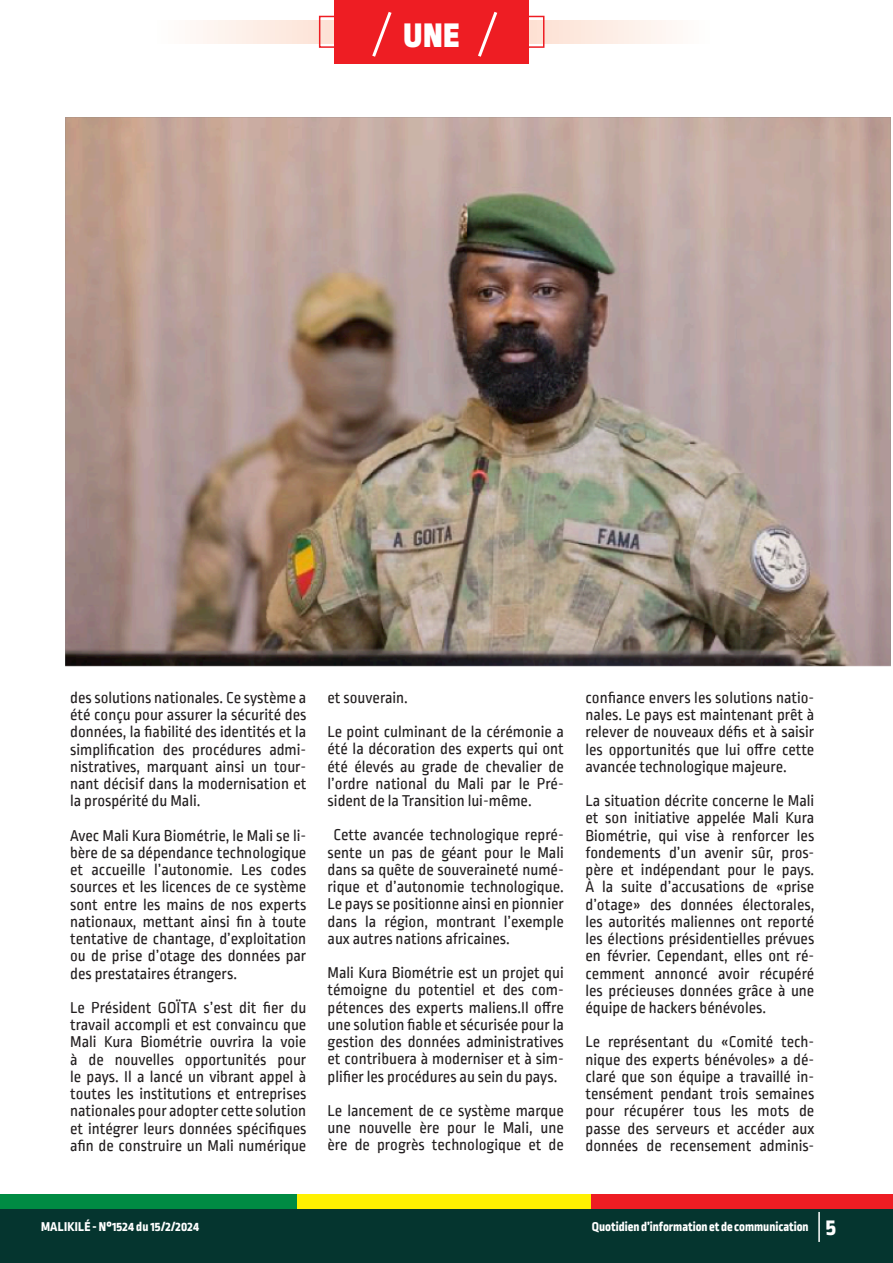
<style>
.page{position:relative;width:893px;height:1263px;background:#fff}
.page>*{position:absolute;margin:0;border:0;box-sizing:border-box;transform-origin:0 0}
.t1{font:900 36px "Ropa Sans Pro";color:#fff}
.t2{font:16.5px/17.2px "Ropa Sans PTT";color:#231f20;text-align:justify}
.t3{font:800 13.5px "Ropa Sans Pro";color:#fff}
.t4{font:800 13.5px "Ropa Sans Pro";letter-spacing:.02em;color:#fff}
.s1{font-size:24px}
</style>
<div class="page">
<div style="left:0;top:1195px;width:297px;height:17px;background:#008b43"></div>
<div style="left:297px;top:1195px;width:297px;height:17px;background:#fff101"></div>
<div style="left:592px;top:1195px;width:301px;height:17px;background:#ee1d23"></div>
<div style="left:0;top:1209px;width:893px;height:54px;background:#05352f"></div>
<hr style="left:818px;top:1212px;width:2px;height:30px;background:#fff">
<svg style="left:196px;top:21px;width:476px;height:23px"></svg>
<div style="left:319px;top:16px;width:225px;height:32px;border:2px solid #ee1d23"></div>
<div style="left:334px;top:0;width:195px;height:64px;background:#ee1d23"></div>
<svg style="left:372px;top:12px;width:20px;height:45px"></svg>
<svg style="left:478px;top:11px;width:20px;height:46px"></svg>
<img style="left:65px;top:117px;width:826px;height:549px">
<p class="t1" style="left:403px;top:13px;width:57px">UNE</p>
<p class="t2" style="left:70px;top:690px;width:238px">des solutions nationales. Ce système a été conçu pour assurer la sécurité des données, la fiabilité des identités et la simplification des procédures admi&shy;nistratives, marquant ainsi un tour&shy;nant décisif dans la modernisation et la prospérité du Mali.</p>
<p class="t2" style="left:70px;top:828px;width:238px">Avec Mali Kura Biométrie, le Mali se li&shy;bère de sa dépendance technologique et accueille l’autonomie. Les codes sources et les licences de ce système sont entre les mains de nos experts nationaux, mettant ainsi fin à toute tentative de chantage, d’exploitation ou de prise d’otage des données par des prestataires étrangers.</p>
<p class="t2" style="left:70px;top:1000px;width:238px">Le Président GOÏTA s’est dit fier du travail accompli et est convaincu que Mali Kura Biométrie ouvrira la voie à de nouvelles opportunités pour le pays. Il a lancé un vibrant appel à toutes les institutions et entreprises nationales pour adopter cette solution et intégrer leurs données spécifiques afin de construire un Mali numérique</p>
<p class="t2" style="left:328px;top:690px;width:82px">et souverain.</p>
<p class="t2" style="left:328px;top:724px;width:238px">Le point culminant de la cérémonie a été la décoration des experts qui ont été élevés au grade de chevalier de l’ordre national du Mali par le Pré&shy;sident de la Transition lui-même.</p>
<p class="t2" style="left:328px;top:827px;width:238px;text-indent:6px">Cette avancée technologique repré&shy;sente un pas de géant pour le Mali dans sa quête de souveraineté numé&shy;rique et d’autonomie technologique.<br>Le pays se positionne ainsi en pionnier dans la région, montrant l’exemple aux autres nations africaines.</p>
<p class="t2" style="left:328px;top:965px;width:238px">Mali Kura Biométrie est un projet qui témoigne du potentiel et des com&shy;pétences des experts maliens.Il offre une solution fiable et sécurisée pour la gestion des données administratives et contribuera à moderniser et à sim&shy;plifier les procédures au sein du pays.</p>
<p class="t2" style="left:328px;top:1103px;width:238px">Le lancement de ce système marque une nouvelle ère pour le Mali, une ère de progrès technologique et de</p>
<p class="t2" style="left:585px;top:690px;width:230px">confiance envers les solutions natio&shy;nales. Le pays est maintenant prêt à relever de nouveaux défis et à saisir les opportunités que lui offre cette avancée technologique majeure.</p>
<p class="t2" style="left:585px;top:793px;width:230px">La situation décrite concerne le Mali et son initiative appelée Mali Kura Biométrie, qui vise à renforcer les fondements d’un avenir sûr, pros&shy;père et indépendant pour le pays.<br>À la suite d’accusations de «prise d’otage» des données électorales, les autorités maliennes ont reporté les élections présidentielles prévues en février. Cependant, elles ont ré&shy;cemment annoncé avoir récupéré les précieuses données grâce à une équipe de hackers bénévoles.</p>
<p class="t2" style="left:585px;top:1034px;width:230px">Le représentant du «Comité tech&shy;nique des experts bénévoles» a dé&shy;claré que son équipe a travaillé in&shy;tensément pendant trois semaines pour récupérer tous les mots de passe des serveurs et accéder aux données de recensement adminis-</p>
<p class="t4" style="left:41px;top:1219px;width:160px">MALIKILÉ - N°1524 du 15/2/2024</p>
<p class="t3" style="left:592px;top:1219px;width:246px">Quotidien d’information et de communication <span class="s1">5</span></p>
</div>
